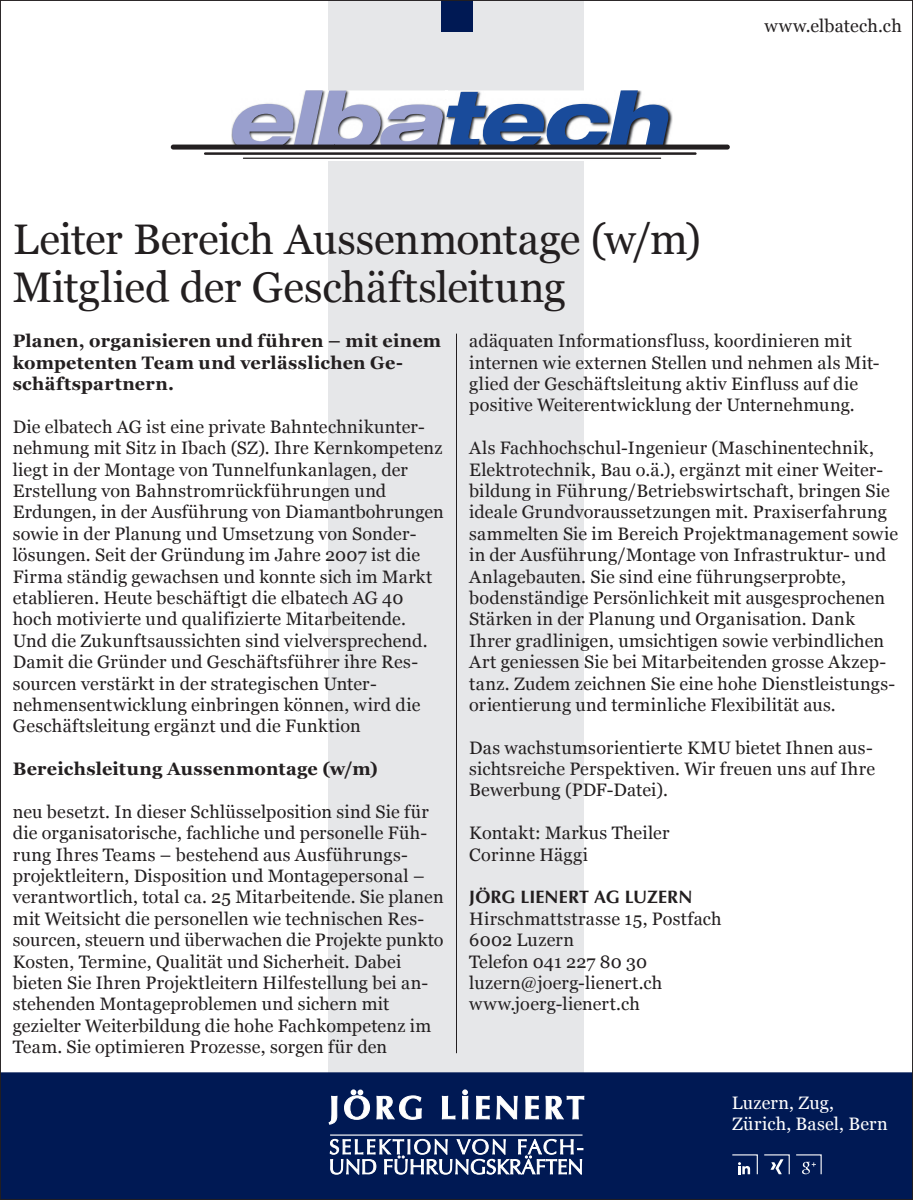
<style>
.page{position:relative;width:913px;height:1200px;background:#fff}
.page>*{position:absolute;margin:0;border:0;box-sizing:border-box;transform-origin:0 0}
.t1{font:42.75px "Georgia";letter-spacing:-.005em;color:#231f20}
.t2{font:18px/21.4px "Georgia";letter-spacing:.01em;color:#231f20}
.t3{font:700 18px/21.4px "Georgia";letter-spacing:.01em;color:#231f20}
.t4{font:18px/21.4px "Georgia";letter-spacing:.01em;color:#fff}
.t5{font:700 18px "Optima";letter-spacing:.005em;color:#231f20}
</style>
<div class="page">
<div style="left:328px;top:0;width:256px;height:1199px;background:#e6e7e9"></div>
<hr style="left:456px;top:333px;width:1px;height:719px;background:#231f20">
<div style="left:440px;top:0;width:32px;height:32px;background:#001954"></div>
<div style="left:2px;top:1072px;width:908px;height:125px;background:#001954"></div>
<svg style="left:328px;top:1095px;width:9px;height:29px"></svg>
<svg style="left:376px;top:1095px;width:46px;height:24px"></svg>
<svg style="left:441px;top:1095px;width:14px;height:24px"></svg>
<svg style="left:476px;top:1095px;width:13px;height:24px"></svg>
<svg style="left:496px;top:1095px;width:21px;height:24px"></svg>
<svg style="left:525px;top:1095px;width:13px;height:24px"></svg>
<svg style="left:545px;top:1095px;width:39px;height:24px"></svg>
<svg style="left:329px;top:1138px;width:254px;height:36px;background:#4f6089"></svg>
<hr style="left:330px;top:1134px;width:252px;height:1px;background:#fff">
<svg style="left:461px;top:1089px;width:7px;height:30px"></svg>
<svg style="left:344px;top:1089px;width:26px;height:30px"></svg>
<svg style="left:730px;top:1153px;width:91px;height:21px;background:#2a3f70"></svg>
<svg style="left:231px;top:90px;width:439px;height:54px"></svg>
<svg style="left:207px;top:149px;width:491px;height:12px"></svg>
<div style="left:171px;top:144px;width:558px;height:5px;background:#231f20;border-radius:3px"></div>
<hr style="left:243px;top:157px;width:418px;height:2px;background:#231f20">
<hr style="left:204px;top:152px;width:492px;height:3px;background:#231f20">
<p class="t2" style="left:764px;top:14px;width:139px">www.elbatech.ch</p>
<p class="t1" style="left:13px;top:208px;width:689px">Leiter Bereich Aussenmontage (w/m)</p>
<p class="t1" style="left:13px;top:256px;width:554px">Mitglied der Geschäftsleitung</p>
<p class="t2" style="left:469px;top:329px;width:411px">adäquaten Informationsfluss, koordinieren mit internen wie externen Stellen und nehmen als Mit&shy;glied der Geschäftsleitung aktiv Einfluss auf die positive Weiterentwicklung der Unternehmung.</p>
<p class="t2" style="left:469px;top:436px;width:430px">Als Fachhochschul-Ingenieur (Maschinentechnik, Elektrotechnik, Bau o.ä.), ergänzt mit einer Weiter&shy;bildung in Führung/Betriebswirtschaft, bringen Sie ideale Grundvoraussetzungen mit. Praxiserfahrung sammelten Sie im Bereich Projektmanagement sowie in der Ausführung/Montage von Infrastruktur- und Anlagebauten. Sie sind eine führungserprobte, bodenständige Persönlichkeit mit ausgesprochenen Stärken in der Planung und Organisation. Dank Ihrer gradlinigen, umsichtigen sowie verbindlichen Art geniessen Sie bei Mitarbeitenden grosse Akzep&shy;tanz. Zudem zeichnen Sie eine hohe Dienstleistungs&shy;orientierung und terminliche Flexibilität aus.</p>
<p class="t2" style="left:469px;top:735px;width:407px">Das wachstumsorientierte KMU bietet Ihnen aus&shy;sichtsreiche Perspektiven. Wir freuen uns auf Ihre<br>Bewerbung (PDF-Datei).</p>
<p class="t2" style="left:469px;top:821px;width:201px">Kontakt: Markus Theiler</p>
<p class="t2" style="left:469px;top:842px;width:120px">Corinne Häggi</p>
<p class="t5" style="left:469px;top:886px;width:224px">JÖRG LIENERT AG LUZERN</p>
<p class="t2" style="left:469px;top:906px;width:254px">Hirschmattstrasse 15, Postfach</p>
<p class="t2" style="left:469px;top:928px;width:106px">6002 Luzern</p>
<p class="t2" style="left:469px;top:949px;width:179px">Telefon 041 227 80 30</p>
<p class="t2" style="left:469px;top:971px;width:194px">luzern@joerg-lienert.ch www.joerg-lienert.ch</p>
<p class="t3" style="left:13px;top:329px;width:430px">Planen, organisieren und führen – mit einem kompetenten Team und verlässlichen Ge&shy;schäftspartnern.</p>
<p class="t2" style="left:13px;top:415px;width:432px">Die elbatech AG ist eine private Bahntechnikunter&shy;nehmung mit Sitz in Ibach (SZ). Ihre Kernkompetenz liegt in der Montage von Tunnelfunkanlagen, der Erstellung von Bahnstromrückführungen und Erdungen, in der Ausführung von Diamantbohrungen sowie in der Planung und Umsetzung von Sonder&shy;lösungen. Seit der Gründung im Jahre 2007 ist die Firma ständig gewachsen und konnte sich im Markt etablieren. Heute beschäftigt die elbatech AG 40 hoch motivierte und qualifizierte Mitarbeitende.<br>Und die Zukunftsaussichten sind vielversprechend.<br>Damit die Gründer und Geschäftsführer ihre Res&shy;sourcen verstärkt in der strategischen Unter&shy;nehmensentwicklung einbringen können, wird die Geschäftsleitung ergänzt und die Funktion</p>
<p class="t3" style="left:13px;top:757px;width:366px">Bereichsleitung Aussenmontage (w/m)</p>
<p class="t2" style="left:13px;top:800px;width:432px">neu besetzt. In dieser Schlüsselposition sind Sie für die organisatorische, fachliche und personelle Füh&shy;rung Ihres Teams – bestehend aus Ausführungs&shy;projektleitern, Disposition und Montagepersonal – verantwortlich, total ca. 25 Mitarbeitende. Sie planen mit Weitsicht die personellen wie technischen Res&shy;sourcen, steuern und überwachen die Projekte punkto Kosten, Termine, Qualität und Sicherheit. Dabei bieten Sie Ihren Projektleitern Hilfestellung bei an-- stehenden Montageproblemen und sichern mit gezielter Weiterbildung die hohe Fachkompetenz im Team. Sie optimieren Prozesse, sorgen für den</p>
<p class="t4" style="left:731px;top:1090px;width:158px">Luzern, Zug,<br>Zürich, Basel, Bern</p>
</div>
